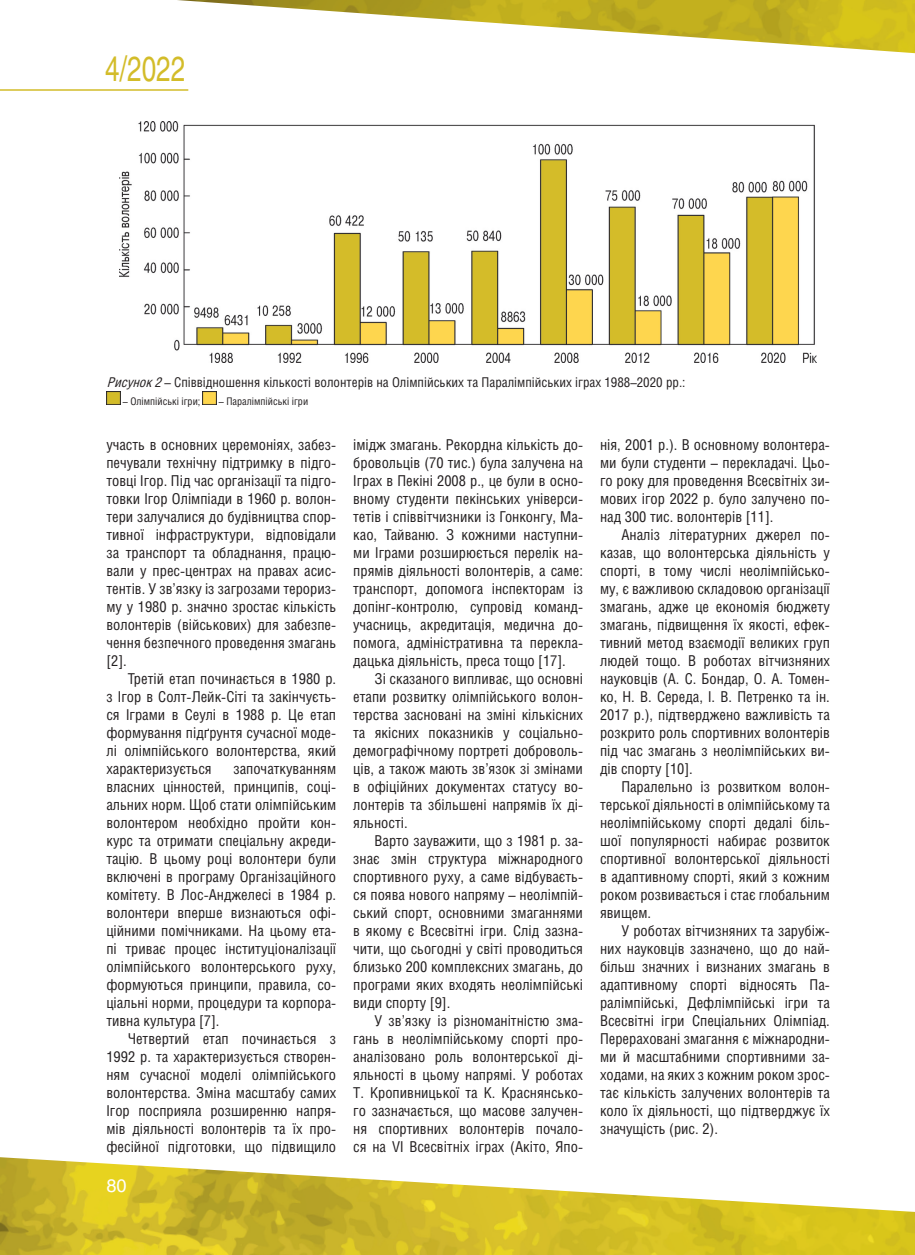
<style>
.page{position:relative;width:915px;height:1255px;background:#fff}
.page>*{position:absolute;margin:0;border:0;box-sizing:border-box;transform-origin:0 0}
.t1{font:34.5px "Helios C";color:#d3bc29;scale:.75 1}
.t2{font:18px "Helios C";color:#fff}
.t3{font:15px/18px "Helios Cond C";color:#231f20;text-align:justify}
.t4{font:13.5px "Helios Cond C";color:#231f20}
.t5{font:10.5px "Helios Cond C";color:#231f20}
.s1{font-style:italic}
</style>
<div class="page">
<img style="left:177px;top:0;width:737px;height:53px">
<img style="left:0;top:1157px;width:914px;height:97px">
<hr style="left:0;top:89px;width:188px;height:2px;background:#d3bc29">
<svg style="left:107px;top:391px;width:13px;height:13px"></svg>
<svg style="left:203px;top:391px;width:13px;height:13px"></svg>
<img style="left:120px;top:121px;width:696px;height:241px">
<h1 class="t1" style="left:105px;top:48px;width:108px">4/2022</h1>
<p class="t4" style="left:107px;top:374px;width:580px"><span class="s1">Рисунок2</span>– Співвідношення кількості волонтерів на Олімпійських та Паралімпійських іграх 1988–2020 рр.:</p>
<p class="t5" style="left:123px;top:394px;width:79px">– Олімпійські ігри;</p>
<p class="t5" style="left:219px;top:394px;width:91px">– Паралімпійські ігри</p>
<p class="t3" style="left:106px;top:435px;width:231px">участь в основних церемоніях, забез&shy;печували технічну підтримку в підго&shy;товці Ігор. Під час організації та підго&shy;товки Ігор Олімпіади в 1960 р. волон&shy;тери залучалися до будівництва спор&shy;тивної інфраструктури, відповідали за транспорт та обладнання, працю&shy;вали у прес-центрах на правах асис&shy;тентів. У зв’язку із загрозами терориз&shy;му у 1980 р. значно зростає кількість волонтерів (військових) для забезпе&shy;чення безпечного проведення змагань [2].</p>
<p class="t3" style="left:106px;top:669px;width:231px;text-indent:21px">Третій етап починається в 1980 р. з Ігор в Солт-Лейк-Сіті та закінчуєть&shy;ся Іграми в Сеулі в 1988 р. Це етап формування підґрунтя сучасної моде&shy;лі олімпійського волонтерства, який характеризується</p>
<p class="t3" style="left:106px;top:759px;width:231px;text-indent:127px">започаткуванням власних цінностей, принципів, соці&shy;альних норм. Щоб стати олімпійським волонтером необхідно пройти кон&shy;курс та отримати спеціальну акреди&shy;тацію. В цьому році волонтери були включені в програму Організаційного комітету. В Лос-Анджелесі в 1984 р. волонтери вперше визнаються офі&shy;ційними помічниками. На цьому ета&shy;пі триває процес інституціоналізації олімпійського волонтерського руху, формуються принципи, правила, со&shy;ціальні норми, процедури та корпора&shy;тивна культура [7].</p>
<p class="t3" style="left:106px;top:1029px;width:231px;text-indent:21px">Четвертий етап починається з 1992 р. та характеризується створен&shy;ням сучасної моделі олімпійського волонтерства. Зміна масштабу самих Ігор посприяла розширенню напря&shy;мів діяльності волонтерів та їх про&shy;фесійної підготовки, що підвищило</p>
<p class="t2" style="left:106px;top:1175px;width:22px">80</p>
<p class="t3" style="left:353px;top:435px;width:231px">імідж змагань. Рекордна кількість до&shy;бровольців (70 тис.) була залучена на Іграх в Пекіні 2008 р., це були в осно&shy;вному студенти пекінських універси&shy;тетів і співвітчизники із Гонконгу, Ма&shy;као, Тайваню. З кожними наступни&shy;ми Іграми розширюється перелік на&shy;прямів діяльності волонтерів, а саме: транспорт, допомога інспекторам із допінг-контролю, супровід команд&shy;учасниць, акредитація, медична до&shy;помога, адміністративна та перекла&shy;дацька діяльність, преса тощо [17].</p>
<p class="t3" style="left:353px;top:669px;width:231px;text-indent:21px">Зі сказаного випливає, що основні етапи розвитку олімпійського волон&shy;терства засновані на зміні кількісних та якісних показників у соціально&shy;демографічному портреті доброволь&shy;ців, а також мають зв’язок зі змінами в офіційних документах статусу во&shy;лонтерів та збільшені напрямів їх ді&shy;яльності.</p>
<p class="t3" style="left:353px;top:831px;width:231px;text-indent:21px">Варто зауважити, що з 1981 р. за&shy;знає змін структура міжнародного спортивного руху, а саме відбуваєть&shy;ся поява нового напряму – неолімпій&shy;ський спорт, основними змаганнями в якому є Всесвітні ігри. Слід зазна&shy;чити, що сьогодні у світі проводиться близько 200 комплексних змагань, до програми яких входять неолімпійські види спорту [9].</p>
<p class="t3" style="left:353px;top:1011px;width:231px;text-indent:21px">У зв’язку із різноманітністю зма&shy;гань в неолімпійському спорті про&shy;аналізовано роль волонтерської ді&shy;яльності в цьому напрямі. У роботах Т. Кропивницької та К. Краснянсько&shy;го зазначається, що масове залучен&shy;ня спортивних волонтерів почало&shy;ся на VI Всесвітніх іграх (Акіто, Япо-</p>
<p class="t3" style="left:600px;top:435px;width:231px">нія, 2001 р.). В основному волонтера&shy;ми були студенти – перекладачі. Цьо&shy;го року для проведення Всесвітніх зи&shy;мових ігор 2022 р. було залучено по&shy;над 300 тис. волонтерів [11].</p>
<p class="t3" style="left:600px;top:525px;width:231px;text-indent:21px">Аналіз літературних джерел по&shy;казав, що волонтерська діяльність у спорті, в тому числі неолімпійсько&shy;му, є важливою складовою організації змагань, адже це економія бюджету змагань, підвищення їх якості, ефек&shy;тивний метод взаємодії великих груп людей тощо. В роботах вітчизняних науковців (А. С. Бондар, О. А. Томен&shy;ко, Н. В. Середа, І. В. Петренко та ін.<br>2017 р.), підтверджено важливість та розкрито роль спортивних волонтерів під час змагань з неолімпійських ви&shy;дів спорту [10].</p>
<p class="t3" style="left:600px;top:777px;width:231px;text-indent:21px">Паралельно із розвитком волон&shy;терської діяльності в олімпійському та неолімпійському спорті дедалі біль&shy;шої популярності набирає розвиток спортивної волонтерської діяльності в адаптивному спорті, який з кожним роком розвивається і стає глобальним явищем.</p>
<p class="t3" style="left:600px;top:921px;width:231px;text-indent:21px">У роботах вітчизняних та зарубіж&shy;них науковців зазначено, що до най&shy;більш значних і визнаних змагань в адаптивному спорті відносять Па&shy;ралімпійські, Дефлімпійські ігри та Всесвітні ігри Спеціальних Олімпіад.<br>Перераховані змагання є міжнародни&shy;ми й масштабними спортивними за&shy;ходами, на яких з кожним роком зрос&shy;тає кількість залучених волонтерів та коло їх діяльності, що підтверджує їх значущість (рис. 2).</p>
</div>
